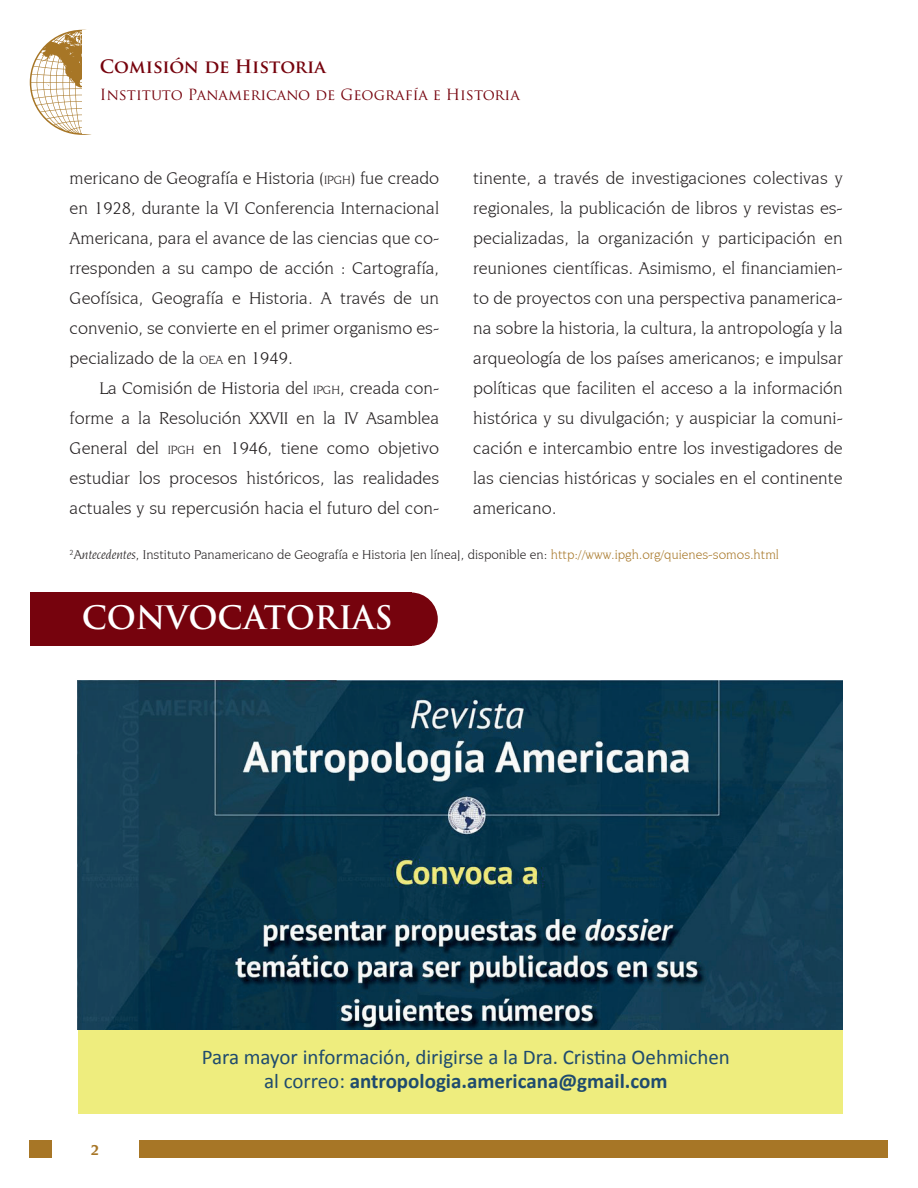
<style>
.page{position:relative;width:918px;height:1188px;background:#fff}
.page>*{position:absolute;margin:0;border:0;box-sizing:border-box;transform-origin:0 0}
.t1{font:700 31.5px "Trajan Pro";color:#fff}
.t2{font:21px/24px "Calibri";color:#1f4b6e;text-align:center}
.t3{font:18px/30px "Novarese IT Cby BT";color:#231f20;text-align:justify}
.t4{font:700 18px "Trajan Pro";letter-spacing:-.005em;color:#76030d}
.t5{font:15px "Trajan Pro";color:#76030d}
.t6{font:700 15px "Novarese IT Cby BT";color:#a77626}
.t7{font:13.5px "Novarese IT Cby BT";color:#231f20}
.s1{font-size:12.6px}
.s2{font-style:italic}
.s3{color:#a77626}
.s4{font-weight:700}
</style>
<div class="page">
<div style="left:30px;top:1140px;width:858px;height:18px;background:#a77626"></div>
<div style="left:52px;top:1140px;width:86px;height:19px;background:#fff"></div>
<svg style="left:30px;top:30px;width:62px;height:105px"></svg>
<div style="left:82px;top:30px;width:63px;height:104px;background:#fff"></div>
<div style="left:30px;top:593px;width:381px;height:53px;background:#76030d"></div>
<div style="left:384px;top:593px;width:54px;height:53px;background:#76030d;border-radius:50%"></div>
<img style="left:78px;top:680px;width:765px;height:350px">
<div style="left:78px;top:1030px;width:765px;height:83px;background:#eeed7e"></div>
<p class="t4" style="left:100px;top:55px;width:227px">Comisión de Historia</p>
<p class="t5" style="left:100px;top:85px;width:421px">Instituto Panamericano de Geografía e Historia</p>
<p class="t3" style="left:70px;top:163px;width:371px">mericano de Geografía e Historia (<span class="s1">IPGH</span>) fue creado en 1928, durante la VI Conferencia Internacional Americana, para el avance de las ciencias que co&shy;rresponden a su campo de acción : Cartografía, Geofísica, Geografía e Historia. A través de un convenio, se convierte en el primer organismo es&shy;pecializado de la <span class="s1">OEA</span> en 1949.</p>
<p class="t3" style="left:70px;top:373px;width:371px;text-indent:30px">La Comisión de Historia del <span class="s1">IPGH</span>, creada con&shy;forme a la Resolución XXVII en la IV Asamblea General del <span class="s1">IPGH</span> en 1946, tiene como objetivo estudiar los procesos históricos, las realidades actuales y su repercusión hacia el futuro del con-</p>
<p class="t3" style="left:473px;top:163px;width:371px">tinente, a través de investigaciones colectivas y regionales, la publicación de libros y revistas es&shy;pecializadas, la organización y participación en reuniones científicas. Asimismo, el financiamien&shy;to de proyectos con una perspectiva panamerica&shy;na sobre la historia, la cultura, la antropología y la arqueología de los países americanos; e impulsar políticas que faciliten el acceso a la información histórica y su divulgación; y auspiciar la comuni&shy;cación e intercambio entre los investigadores de las ciencias históricas y sociales en el continente americano.</p>
<p class="t7" style="left:70px;top:547px;width:711px"><sup>2</sup><span class="s2">Antecedentes</span>, Instituto Panamericano de Geografía e Historia [en línea], disponible en: <span class="s3">http://www.ipgh.org/quienes-somos.html</span></p>
<h1 class="t1" style="left:82px;top:598px;width:312px">CONVOCATORIAS</h1>
<p class="t6" style="left:91px;top:1141px;width:10px">2</p>
<p class="t2" style="left:202px;top:1045px;width:530px">Para mayor información, dirigirse a la Dra. Cristina Oehmichen al correo: <span class="s4">antropologia.americana@gmail.com</span></p>
</div>
